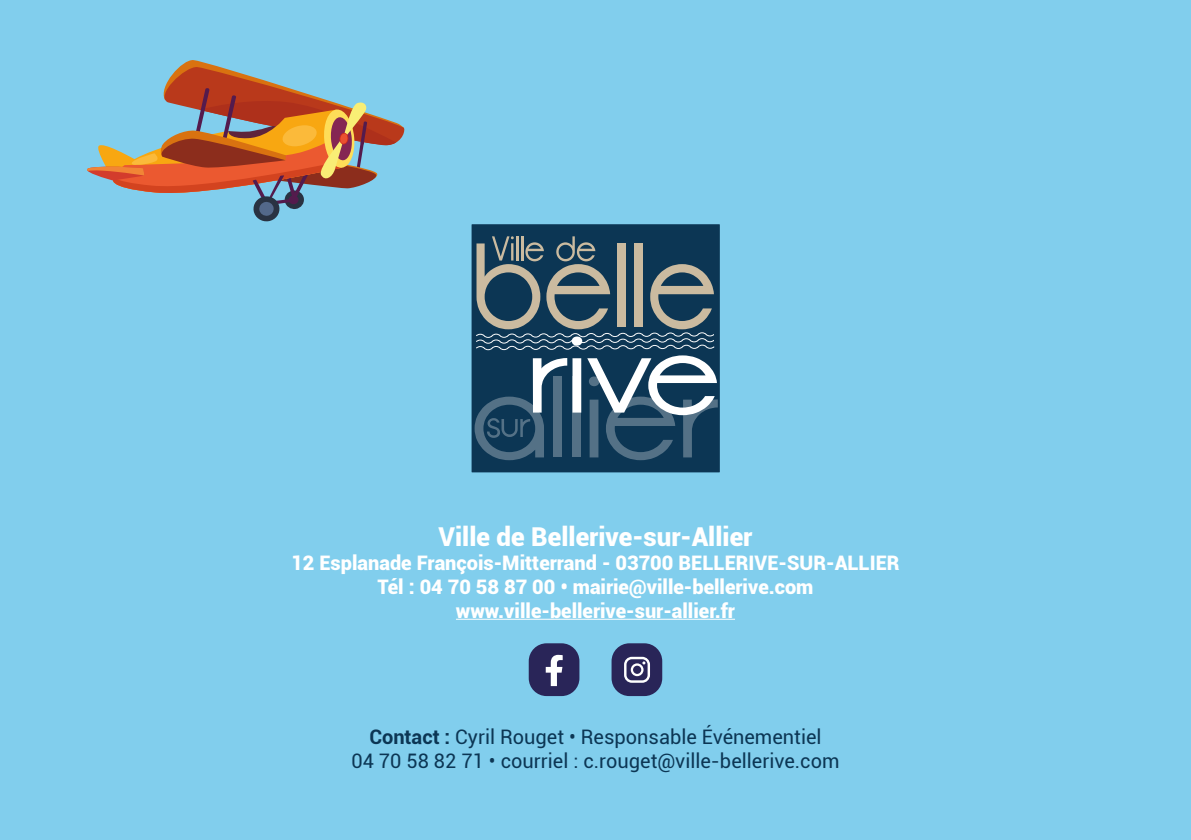
<style>
.page{position:relative;width:1191px;height:840px;background:#fff}
.page>*{position:absolute;margin:0;border:0;box-sizing:border-box;transform-origin:0 0}
.t1{font:900 26px "Roboto";color:#fff}
.t2{font:900 20px/24px "Roboto";color:#fff;text-align:center}
.t3{font:20px/24px "Roboto";color:#0c3654;text-align:center}
.s1{font-weight:700}
</style>
<div class="page">
<div style="left:0;top:0;width:1191px;height:839px;background:#81ceed"></div>
<div style="left:471px;top:224px;width:249px;height:248px;background:#0c3654"></div>
<svg style="left:474px;top:236px;width:244px;height:224px"></svg>
<hr style="left:456px;top:618px;width:279px;height:1px;background:#fff">
<div style="left:529px;top:643px;width:50px;height:52px;background:#292558;border-radius:18px"></div>
<svg style="left:546px;top:654px;width:16px;height:31px"></svg>
<div style="left:611px;top:643px;width:51px;height:52px;background:#292558;border-radius:18px"></div>
<svg style="left:624px;top:656px;width:26px;height:26px"></svg>
<svg style="left:87px;top:60px;width:318px;height:162px"></svg>
<h1 class="t1" style="left:438px;top:517px;width:315px">Ville de Bellerive-sur-Allier</h1>
<p class="t2" style="left:291px;top:549px;width:610px">12 Esplanade François-Mitterrand - 03700 BELLERIVE-SUR-ALLIER<br>Tél : 04 70 58 87 00 • mairie@ville-bellerive.com www.ville-bellerive-sur-allier.fr</p>
<p class="t3" style="left:351px;top:726px;width:489px"><span class="s1">Contact :</span> Cyril Rouget • Responsable Événementiel<br>04 70 58 82 71 • courriel : c.rouget@ville-bellerive.com</p>
</div>
